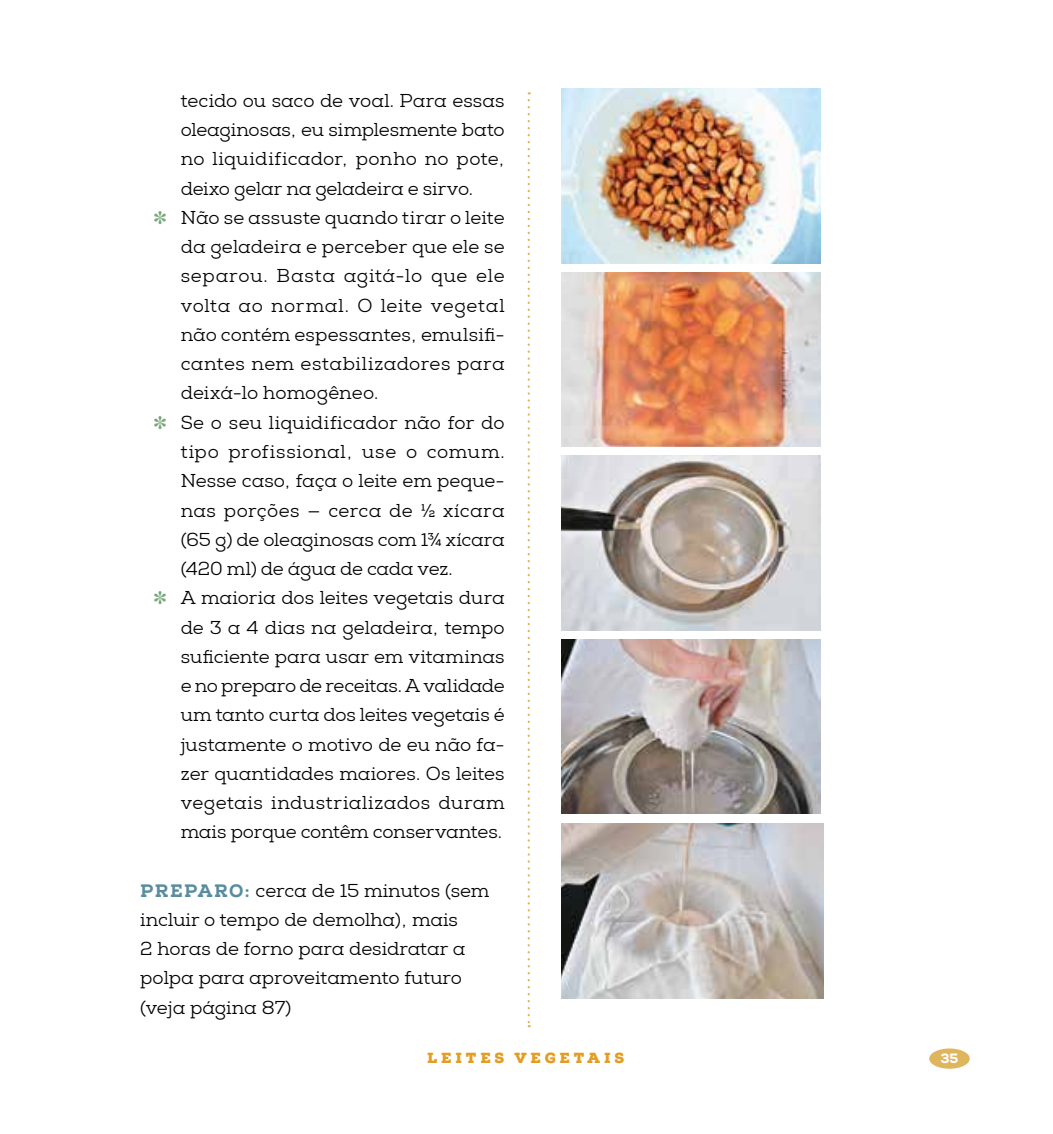
<style>
.page{position:relative;width:1053px;height:1134px;background:#fff}
.page>*{position:absolute;margin:0;border:0;box-sizing:border-box;transform-origin:0 0}
.t1{font:18.45px/29.2px "Nexa Slab";color:#000}
.t2{font:18.45px "Nexa Slab";letter-spacing:.03em;color:#000}
.t3{font:18.45px "Nexa Slab";letter-spacing:-.02em;color:#000}
.t4{font:18.45px "Nexa Slab";letter-spacing:.025em;color:#000}
.t5{font:18.45px "Nexa Slab";letter-spacing:.04em;color:#000}
.t6{font:18.45px "Nexa Slab";letter-spacing:.035em;color:#000}
.t7{font:18.45px "Nexa Slab";letter-spacing:.02em;color:#000}
.t8{font:900 14.62px "Nexa Slab";letter-spacing:.265em;color:#e49d23}
.t9{font:800 13.5px "Nexa";color:#fff}
.s1{color:#77a779}
.s2{font-weight:800;font-size:18px;color:#578d9e}
</style>
<div class="page">
<div style="left:929px;top:1048px;width:41px;height:21px;background:#dfb55e;border-radius:50%"></div>
<svg style="left:528px;top:100px;width:2px;height:927px"></svg>
<img style="left:562px;top:89px;width:259px;height:174px">
<img style="left:562px;top:272px;width:259px;height:175px">
<img style="left:562px;top:456px;width:259px;height:174px">
<img style="left:562px;top:823px;width:261px;height:176px">
<img style="left:562px;top:640px;width:259px;height:174px">
<p class="t1" style="left:181px;top:89px;width:325px">tecido ou saco de voal. Para essas</p>
<p class="t1" style="left:181px;top:118px;width:326px">oleaginosas, eu simplesmente bato</p>
<p class="t1" style="left:181px;top:147px;width:325px">no liquidificador, ponho no pote,</p>
<p class="t1" style="left:181px;top:176px;width:294px">deixo gelar na geladeira e sirvo.</p>
<p class="t1" style="left:154px;top:206px;width:352px"><span class="s1">✽</span> Não se assuste quando tirar o leite</p>
<p class="t1" style="left:181px;top:235px;width:325px">da geladeira e perceber que ele se</p>
<p class="t5" style="left:181px;top:270px;width:325px">separou. Basta agitá-lo que ele</p>
<p class="t2" style="left:181px;top:299px;width:326px">volta ao normal. O leite vegetal</p>
<p class="t1" style="left:181px;top:323px;width:326px">não contém espessantes, emulsifi-</p>
<p class="t4" style="left:181px;top:357px;width:325px">cantes nem estabilizadores para</p>
<p class="t1" style="left:181px;top:381px;width:199px">deixá-lo homogêneo.</p>
<p class="t1" style="left:154px;top:410px;width:352px"><span class="s1">✽</span> Se o seu liquidificador não for do</p>
<p class="t6" style="left:181px;top:445px;width:325px">tipo profissional, use o comum.</p>
<p class="t1" style="left:181px;top:469px;width:326px">Nesse caso, faça o leite em peque-</p>
<p class="t7" style="left:181px;top:504px;width:326px">nas porções — cerca de ½ xícara</p>
<p class="t1" style="left:181px;top:527px;width:325px">(65 g) de oleaginosas com 1¾ xícara</p>
<p class="t3" style="left:181px;top:562px;width:274px">(420 ml) de água de cada vez.</p>
<p class="t1" style="left:154px;top:586px;width:353px"><span class="s1">✽</span> A maioria dos leites vegetais dura</p>
<p class="t1" style="left:181px;top:615px;width:326px">de 3 a 4 dias na geladeira, tempo</p>
<p class="t1" style="left:181px;top:644px;width:325px">suficiente para usar em vitaminas</p>
<p class="t3" style="left:181px;top:679px;width:326px">e no preparo de receitas. A validade</p>
<p class="t1" style="left:181px;top:703px;width:325px">um tanto curta dos leites vegetais é</p>
<p class="t1" style="left:181px;top:732px;width:326px">justamente o motivo de eu não fa-</p>
<p class="t1" style="left:181px;top:761px;width:325px">zer quantidades maiores. Os leites</p>
<p class="t2" style="left:181px;top:796px;width:325px">vegetais industrializados duram</p>
<p class="t1" style="left:181px;top:820px;width:323px">mais porque contêm conservantes.</p>
<p class="t1" style="left:140px;top:878px;width:351px"><span class="s2">PREPARO:</span> cerca de 15 minutos (sem incluir o tempo de demolha), mais<br>2 horas de forno para desidratar a polpa para aproveitamento futuro (veja página 87)</p>
<p class="t8" style="left:427px;top:1049px;width:199px">LEITES VEGETAIS</p>
<p class="t9" style="left:940px;top:1050px;width:20px">35</p>
</div>
